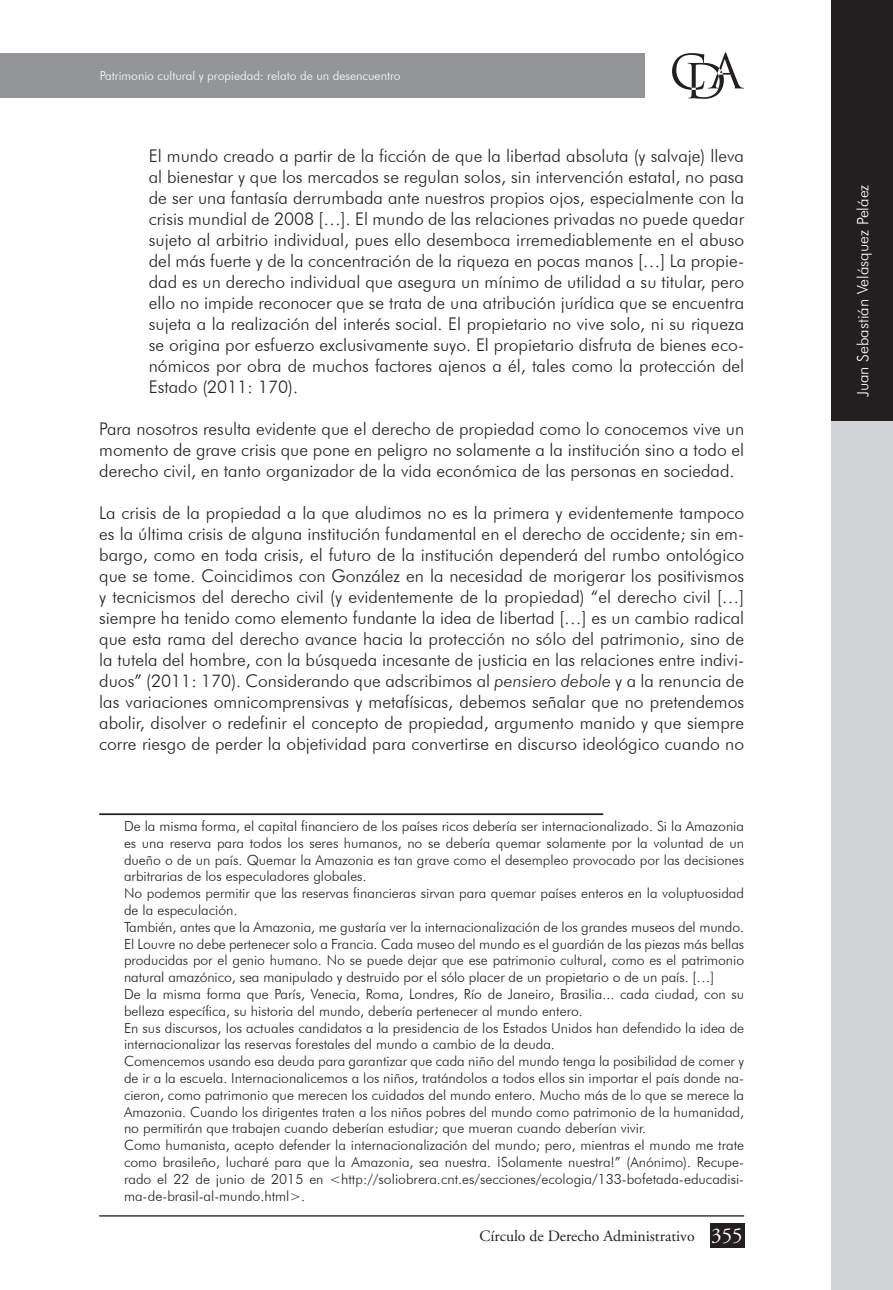
<style>
.page{position:relative;width:893px;height:1290px;background:#fff}
.page>*{position:absolute;margin:0;border:0;box-sizing:border-box;transform-origin:0 0}
.t1{font:300 17.5px/21px "Futura BT";color:#231f20;text-align:justify}
.t2{font:15.75px "Adobe Garamond Pro";color:#231f20}
.t3{font:300 15.75px "Futura BT";color:#fff}
.t4{font:300 14px/16.8px "Futura BT";color:#231f20}
.t5{font:300 12.25px "Futura BT";color:#fff}
.s1{font-style:italic}
.s2{font-size:21px;color:#fff}
</style>
<div class="page">
<div style="left:832px;top:0;width:61px;height:422px;background:#231f20"></div>
<div style="left:832px;top:422px;width:61px;height:868px;background:#d1d2d4"></div>
<div style="left:0;top:53px;width:645px;height:45px;background:#939598"></div>
<svg style="left:672px;top:52px;width:72px;height:47px"></svg>
<div style="left:710px;top:1223px;width:34px;height:25px;background:#231f20"></div>
<hr style="left:99px;top:1215px;width:645px;height:1px;background:#231f20">
<hr style="left:99px;top:813px;width:504px;height:2px;background:#231f20">
<p class="t5" style="left:100px;top:68px;width:303px">Patrimonio cultural y propiedad: relato de un desencuentro</p>
<p class="t1" style="left:149px;top:145px;width:597px">El mundo creado a partir de la ficción de que la libertad absoluta (y salvaje) lleva al bienestar y que los mercados se regulan solos, sin intervención estatal, no pasa de ser una fantasía derrumbada ante nuestros propios ojos, especialmente con la crisis mundial de 2008 […]. El mundo de las relaciones privadas no puede quedar sujeto al arbitrio individual, pues ello desemboca irremediablemente en el abuso del más fuerte y de la concentración de la riqueza en pocas manos […] La propie&shy;dad es un derecho individual que asegura un mínimo de utilidad a su titular, pero ello no impide reconocer que se trata de una atribución jurídica que se encuentra sujeta a la realización del interés social. El propietario no vive solo, ni su riqueza se origina por esfuerzo exclusivamente suyo. El propietario disfruta de bienes eco&shy;nómicos por obra de muchos factores ajenos a él, tales como la protección del Estado (2011: 170).</p>
<p class="t1" style="left:99px;top:418px;width:646px">Para nosotros resulta evidente que el derecho de propiedad como lo conocemos vive un momento de grave crisis que pone en peligro no solamente a la institución sino a todo el derecho civil, en tanto organizador de la vida económica de las personas en sociedad.</p>
<p class="t1" style="left:99px;top:502px;width:646px">La crisis de la propiedad a la que aludimos no es la primera y evidentemente tampoco es la última crisis de alguna institución fundamental en el derecho de occidente; sin em&shy;bargo, como en toda crisis, el futuro de la institución dependerá del rumbo ontológico que se tome. Coincidimos con González en la necesidad de morigerar los positivismos y tecnicismos del derecho civil (y evidentemente de la propiedad) “el derecho civil […] siempre ha tenido como elemento fundante la idea de libertad […] es un cambio radical que esta rama del derecho avance hacia la protección no sólo del patrimonio, sino de la tutela del hombre, con la búsqueda incesante de justicia en las relaciones entre indivi&shy;duos” (2011: 170). Considerando que adscribimos al <span class="s1">pensiero debole</span> y a la renuncia de las variaciones omnicomprensivas y metafísicas, debemos señalar que no pretendemos abolir, disolver o redefinir el concepto de propiedad, argumento manido y que siempre corre riesgo de perder la objetividad para convertirse en discurso ideológico cuando no</p>
<p class="t4" style="left:124px;top:817px;width:622px">De la misma forma, el capital financiero de los países ricos debería ser internacionalizado. Si la Amazonia es una reserva para todos los seres humanos, no se debería quemar solamente por la voluntad de un dueño o de un país. Quemar la Amazonia es tan grave como el desempleo provocado por las decisiones arbitrarias de los especuladores globales.<br>No podemos permitir que las reservas financieras sirvan para quemar países enteros en la voluptuosidad de la especulación.<br>También, antes que la Amazonia, me gustaría ver la internacionalización de los grandes museos del mundo.<br>El Louvre no debe pertenecer solo a Francia. Cada museo del mundo es el guardián de las piezas más bellas producidas por el genio humano. No se puede dejar que ese patrimonio cultural, como es el patrimonio natural amazónico, sea manipulado y destruido por el sólo placer de un propietario o de un país. […]<br>De la misma forma que París, Venecia, Roma, Londres, Río de Janeiro, Brasilia... cada ciudad, con su belleza específica, su historia del mundo, debería pertenecer al mundo entero.<br>En sus discursos, los actuales candidatos a la presidencia de los Estados Unidos han defendido la idea de internacionalizar las reservas forestales del mundo a cambio de la deuda.<br>Comencemos usando esa deuda para garantizar que cada niño del mundo tenga la posibilidad de comer y de ir a la escuela. Internacionalicemos a los niños, tratándolos a todos ellos sin importar el país donde na&shy;cieron, como patrimonio que merecen los cuidados del mundo entero. Mucho más de lo que se merece la Amazonia. Cuando los dirigentes traten a los niños pobres del mundo como patrimonio de la humanidad, no permitirán que trabajen cuando deberían estudiar; que mueran cuando deberían vivir.<br>Como humanista, acepto defender la internacionalización del mundo; pero, mientras el mundo me trate como brasileño, lucharé para que la Amazonia, sea nuestra. ¡Solamente nuestra!” (Anónimo). Recupe&shy;rado el 22 de junio de 2015 en &lt;http://soliobrera.cnt.es/secciones/ecologia/133-bofetada-educadisi&shy;ma-de-brasil-al-mundo.html&gt;.</p>
<p class="t2" style="left:480px;top:1227px;width:265px">Círculo de Derecho Administrativo <span class="s2">355</span></p>
<p class="t3" style="left:853px;top:397px;width:214px;rotate:-90deg">Juan Sebastián Velásquez Peláez</p>
</div>
